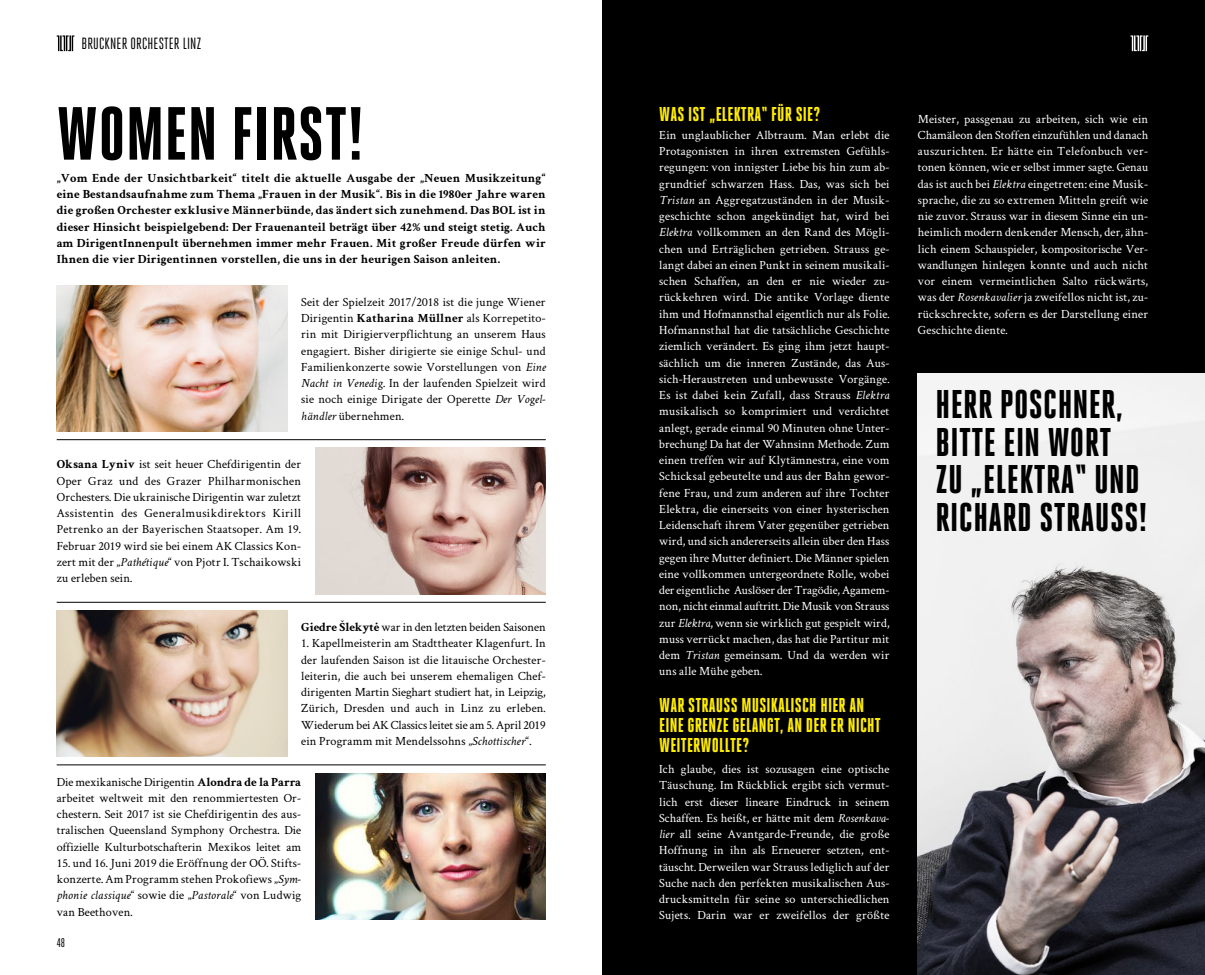
<style>
.page{position:relative;width:1205px;height:975px;background:#fff}
.page>*{position:absolute;margin:0;border:0;box-sizing:border-box;transform-origin:0 0}
.FOYER5_HEADLINE{font:800 75px "Heroic Condensed";letter-spacing:.01em;color:#000}
.FOYER5_HEADLINE-2{font:800 40px/37.5px "Heroic Condensed";letter-spacing:.01em;color:#000}
.FOYER_ZITAT{font:800 20px/20px "Heroic Condensed";letter-spacing:.01em;color:#ffed00}
.t1{font:16.25px "Heroic Condensed";letter-spacing:.01em;color:#000}
.FOYER5_FLIESSTEXT{font:12.5px/16.2px "Crimson Text";letter-spacing:.01em;color:#fff;text-align:justify}
.FOYER5_FLIESSTEXT-2{font:12.5px/16.2px "Crimson Text";letter-spacing:.01em;color:#000;text-align:justify}
.FOYER5_FLIESSTEXT-3{font:700 12.5px/16.2px "Crimson Text";letter-spacing:.01em;color:#000;text-align:justify}
.t2{font:12.5px "Heroic Condensed";color:#000}
.s1{font-weight:700}
.s2{font-style:italic}
</style>
<div class="page">
<div style="left:602px;top:0;width:603px;height:974px;background:#000"></div>
<img style="left:918px;top:373px;width:287px;height:601px">
<img style="left:57px;top:285px;width:230px;height:146px">
<img style="left:57px;top:610px;width:230px;height:146px">
<img style="left:315px;top:448px;width:231px;height:146px">
<img style="left:315px;top:773px;width:231px;height:146px">
<hr style="left:57px;top:439px;width:489px;height:1px;background:#000">
<hr style="left:57px;top:764px;width:489px;height:1px;background:#000">
<hr style="left:57px;top:601px;width:489px;height:1px;background:#000">
<svg style="left:57px;top:35px;width:17px;height:16px"></svg>
<svg style="left:1130px;top:35px;width:18px;height:16px"></svg>
<p class="t1" style="left:81px;top:35px;width:121px">BRUCKNER ORCHESTER LINZ</p>
<p class="FOYER5_HEADLINE" style="left:57px;top:92px;width:308px">WOMEN FIRST!</p>
<p class="FOYER5_FLIESSTEXT-3" style="left:57px;top:169px;width:490px">„Vom Ende der Unsichtbarkeit“ titelt die aktuelle Ausgabe der „Neuen Musikzeitung“ eine Bestandsaufnahme zum Thema „Frauen in der Musik“. Bis in die 1980er Jahre waren die großen Orchester exklusive Männerbünde, das ändert sich zunehmend. Das BOL ist in dieser Hinsicht beispielgebend: Der Frauenanteil beträgt über 42% und steigt stetig. Auch am DirigentInnenpult übernehmen immer mehr Frauen. Mit großer Freude dürfen wir Ihnen die vier Dirigentinnen vorstellen, die uns in der heurigen Saison anleiten.</p>
<p class="FOYER5_FLIESSTEXT-2" style="left:301px;top:293px;width:246px">Seit der Spielzeit 2017/2018 ist die junge Wiener Dirigentin <span class="s1">Katharina Müllner</span> als Korrepetito&shy;rin mit Dirigierverpflichtung an unserem Haus engagiert. Bisher dirigierte sie einige Schul- und Familienkonzerte sowie Vorstellungen von <span class="s2">Eine Nacht in Venedig</span>. In der laufenden Spielzeit wird sie noch einige Dirigate der Operette <span class="s2">Der Vogel&shy;händler</span> übernehmen.</p>
<p class="FOYER5_FLIESSTEXT-2" style="left:57px;top:455px;width:246px"><span class="s1">Oksana Lyniv</span> ist seit heuer Chefdirigentin der Oper Graz und des Grazer Philharmonischen Orchesters. Die ukrainische Dirigentin war zuletzt Assistentin des Generalmusikdirektors Kirill Petrenko an der Bayerischen Staatsoper. Am 19.<br>Februar 2019 wird sie bei einem AK Classics Kon&shy;zert mit der „<span class="s2">Pathétique</span>“ von Pjotr I. Tschaikowski zu erleben sein.</p>
<p class="FOYER5_FLIESSTEXT-2" style="left:301px;top:618px;width:246px"><span class="s1">Giedre Šlekytė</span> war in den letzten beiden Saisonen</p>
<p class="FOYER5_FLIESSTEXT-2" style="left:301px;top:634px;width:246px">1. Kapellmeisterin am Stadttheater Klagenfurt. In der laufenden Saison ist die litauische Orchester&shy;leiterin, die auch bei unserem ehemaligen Chef&shy;dirigenten Martin Sieghart studiert hat, in Leipzig, Zürich, Dresden und auch in Linz zu erleben.<br>Wiederum bei AK Classics leitet sie am 5. April 2019 ein Programm mit Mendelssohns „<span class="s2">Schottischer</span>“.</p>
<p class="FOYER5_FLIESSTEXT-2" style="left:57px;top:772px;width:246px">Die mexikanische Dirigentin <span class="s1">Alondra de la Parra </span>arbeitet weltweit mit den renommiertesten Or&shy;chestern. Seit 2017 ist sie Chefdirigentin des aus&shy;tralischen Queensland Symphony Orchestra. Die offizielle Kulturbotschafterin Mexikos leitet am</p>
<p class="FOYER5_FLIESSTEXT-2" style="left:57px;top:854px;width:246px">15. und 16. Juni 2019 die Eröffnung der OÖ. Stifts&shy;konzerte. Am Programm stehen Prokofiews „<span class="s2">Sym&shy;phonie classique</span>“ sowie die „<span class="s2">Pastorale</span>“ von Ludwig van Beethoven.</p>
<p class="t2" style="left:57px;top:935px;width:10px">48</p>
<p class="FOYER_ZITAT" style="left:659px;top:104px;width:163px">WAS IST „ELEKTRA“ FÜR SIE?</p>
<p class="FOYER5_FLIESSTEXT" style="left:659px;top:126px;width:232px">Ein unglaublicher Albtraum. Man erlebt die Protagonisten in ihren extremsten Gefühls&shy;regungen: von innigster Liebe bis hin zum ab&shy;grundtief schwarzen Hass. Das, was sich bei <span class="s2">Tristan</span> an Aggregatzuständen in der Musik&shy;geschichte schon angekündigt hat, wird bei <span class="s2">Elektra</span> vollkommen an den Rand des Mögli&shy;chen und Erträglichen getrieben. Strauss ge&shy;langt dabei an einen Punkt in seinem musikali&shy;schen Schaffen, an den er nie wieder zu&shy;rückkehren wird. Die antike Vorlage diente ihm und Hofmannsthal eigentlich nur als Folie.<br>Hofmannsthal hat die tatsächliche Geschichte ziemlich verändert. Es ging ihm jetzt haupt&shy;sächlich um die inneren Zustände, das Aus&shy;sich-Heraustreten und unbewusste Vorgänge.<br>Es ist dabei kein Zufall, dass Strauss <span class="s2">Elektra </span>musikalisch so komprimiert und verdichtet anlegt, gerade einmal 90 Minuten ohne Unter&shy;brechung! Da hat der Wahnsinn Methode. Zum einen treffen wir auf Klytämnestra, eine vom Schicksal gebeutelte und aus der Bahn gewor&shy;fene Frau, und zum anderen auf ihre Tochter Elektra, die einerseits von einer hysterischen Leidenschaft ihrem Vater gegenüber getrieben wird, und sich andererseits allein über den Hass gegen ihre Mutter definiert. Die Männer spielen eine vollkommen untergeordnete Rolle, wobei der eigentliche Auslöser der Tragödie, Agamem&shy;non, nicht einmal auftritt. Die Musik von Strauss zur <span class="s2">Elektra</span>, wenn sie wirklich gut gespielt wird, muss verrückt machen, das hat die Partitur mit dem <span class="s2">Tristan</span> gemeinsam. Und da werden wir uns alle Mühe geben.</p>
<p class="FOYER_ZITAT" style="left:659px;top:694px;width:223px">WAR STRAUSS MUSIKALISCH HIER AN<br>EINE GRENZE GELANGT, AN DER ER NICHT<br>WEITERWOLLTE?</p>
<p class="FOYER5_FLIESSTEXT" style="left:659px;top:760px;width:232px">Ich glaube, dies ist sozusagen eine optische Täuschung. Im Rückblick ergibt sich vermut&shy;lich erst dieser lineare Eindruck in seinem Schaffen. Es heißt, er hätte mit dem <span class="s2">Rosenkava&shy;lier</span> all seine Avantgarde-Freunde, die große Hoffnung in ihn als Erneuerer setzten, ent&shy;täuscht. Derweilen war Strauss lediglich auf der Suche nach den perfekten musikalischen Aus&shy;drucksmitteln für seine so unterschiedlichen Sujets. Darin war er zweifellos der größte</p>
<p class="FOYER5_FLIESSTEXT" style="left:918px;top:110px;width:232px">Meister, passgenau zu arbeiten, sich wie ein Chamäleon den Stoffen einzufühlen und danach auszurichten. Er hätte ein Telefonbuch ver&shy;tonen können, wie er selbst immer sagte. Genau das ist auch bei <span class="s2">Elektra</span> eingetreten: eine Musik&shy;sprache, die zu so extremen Mitteln greift wie nie zuvor. Strauss war in diesem Sinne ein un&shy;heimlich modern denkender Mensch, der, ähn&shy;lich einem Schauspieler, kompositorische Ver&shy;wandlungen hinlegen konnte und auch nicht vor einem vermeintlichen Salto rückwärts, was der <span class="s2">Rosenkavalier</span> ja zweifellos nicht ist, zu&shy;rückschreckte, sofern es der Darstellung einer Geschichte diente.</p>
<p class="FOYER5_HEADLINE-2" style="left:935px;top:386px;width:213px">HERR POSCHNER,<br>BITTE EIN WORT<br>ZU „ELEKTRA“ UND<br>RICHARD STRAUSS!</p>
</div>
